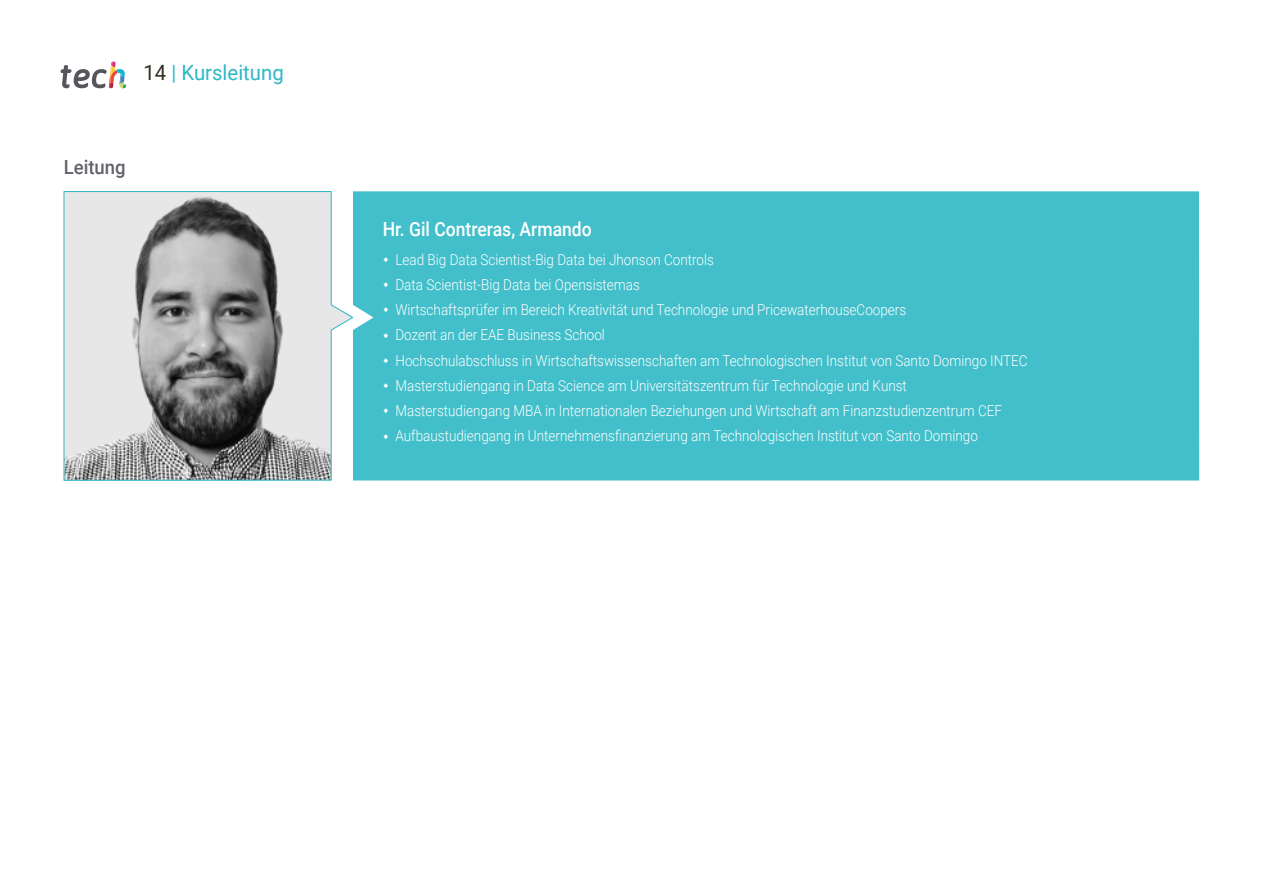
<style>
.page{position:relative;width:1263px;height:893px;background:#fff}
.page>*{position:absolute;margin:0;border:0;box-sizing:border-box;transform-origin:0 0}
.t1{font:21px "Roboto";color:#2db8c5}
.t2{font:500 19.5px "Roboto";color:#fff;scale:.9 1}
.t3{font:500 19.5px "Roboto";color:#61646a;scale:.95 1}
.t4{font:300 15px/25.2px "Roboto";color:#fff;scale:.9 1}
.s1{color:#312e20}
</style>
<div class="page">
<svg style="left:61px;top:62px;width:65px;height:27px"></svg>
<div style="left:353px;top:191px;width:846px;height:289px;background:#42bfca"></div>
<svg style="left:64px;top:191px;width:289px;height:290px;background:#b5b7b7"></svg>
<svg style="left:384px;top:257px;width:4px;height:5px"></svg>
<svg style="left:384px;top:282px;width:4px;height:5px"></svg>
<svg style="left:384px;top:307px;width:4px;height:5px"></svg>
<svg style="left:384px;top:333px;width:4px;height:5px"></svg>
<svg style="left:384px;top:358px;width:4px;height:5px"></svg>
<svg style="left:384px;top:383px;width:4px;height:5px"></svg>
<svg style="left:384px;top:408px;width:4px;height:5px"></svg>
<svg style="left:384px;top:434px;width:4px;height:5px"></svg>
<h1 class="t1" style="left:144px;top:57px;width:142px"><span class="s1">14</span> | Kursleitung</h1>
<h2 class="t3" style="left:64px;top:154px;width:67px">Leitung</h2>
<h2 class="t2" style="left:383px;top:215px;width:234px">Hr. Gil Contreras, Armando</h2>
<p class="t4" style="left:395px;top:246px;width:704px">Lead Big Data Scientist-Big Data bei Jhonson Controls<br>Data Scientist-Big Data bei Opensistemas<br>Wirtschaftsprüfer im Bereich Kreativität und Technologie und PricewaterhouseCoopers<br>Dozent an der EAE Business School<br>Hochschulabschluss in Wirtschaftswissenschaften am Technologischen Institut von Santo Domingo INTEC Masterstudiengang in Data Science am Universitätszentrum für Technologie und Kunst<br>Masterstudiengang MBA in Internationalen Beziehungen und Wirtschaft am Finanzstudienzentrum CEF Aufbaustudiengang in Unternehmensfinanzierung am Technologischen Institut von Santo Domingo</p>
</div>
